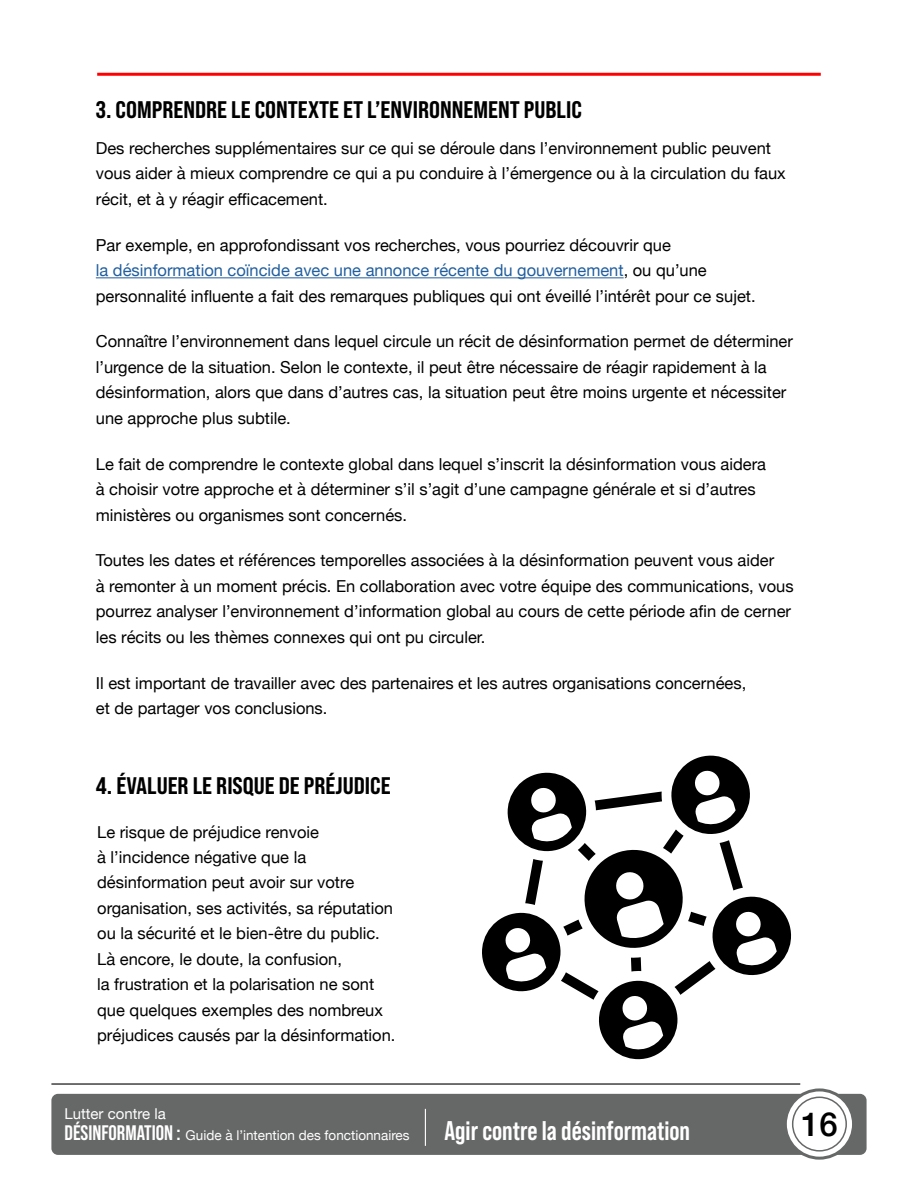
<style>
.page{position:relative;width:918px;height:1188px;background:#fff}
.page>*{position:absolute;margin:0;border:0;box-sizing:border-box;transform-origin:0 0}
.t1{font:500 33px "Helvetica Neue";color:#000}
.t2{font:700 27px "Bebas Neue Pro";color:#fff}
.t3{font:24px "Bebas Neue Pro Sm E Eb";color:#000}
.t4{font:16.5px/25.5px "Helvetica Neue";color:#000}
.t5{font:15px "Helvetica Neue";color:#fff}
.t6{font:13.5px "Helvetica Neue";color:#fff}
.s1{color:#215e9e}
.s2{font-family:"Bebas Neue Pro";font-weight:700;font-size:21px}
</style>
<div class="page">
<hr style="left:97px;top:73px;width:724px;height:3px;background:#f00">
<hr style="left:51px;top:1083px;width:749px;height:2px;background:#000">
<div style="left:51px;top:1094px;width:816px;height:61px;background:#666767;border-radius:7px"></div>
<hr style="left:425px;top:1109px;width:1px;height:37px;background:#fff">
<svg style="left:785px;top:1090px;width:69px;height:68px;background:#eeefef"></svg>
<div style="left:784px;top:1088px;width:71px;height:72px;border:3px solid #666767;border-radius:50%"></div>
<div style="left:792px;top:1097px;width:55px;height:55px;border:2px solid #666767;border-radius:50%"></div>
<hr style="left:96px;top:277px;width:528px;height:1px;background:#215e9e">
<svg style="left:482px;top:755px;width:309px;height:305px"></svg>
<h3 class="t3" style="left:96px;top:95px;width:488px">3. COMPRENDRE LE CONTEXTE ET L’ENVIRONNEMENT PUBLIC</h3>
<p class="t4" style="left:96px;top:136px;width:691px">Des recherches supplémentaires sur ce qui se déroule dans l’environnement public peuvent vous aider à mieux comprendre ce qui a pu conduire à l’émergence ou à la circulation du faux récit, et à y réagir efficacement.</p>
<p class="t4" style="left:96px;top:233px;width:661px">Par exemple, en approfondissant vos recherches, vous pourriez découvrir que<br><span class="s1">la désinformation coïncide avec une annonce récente du gouvernement</span>, ou qu’une personnalité influente a fait des remarques publiques qui ont éveillé l’intérêt pour ce sujet.</p>
<p class="t4" style="left:96px;top:330px;width:699px">Connaître l’environnement dans lequel circule un récit de désinformation permet de déterminer l’urgence de la situation. Selon le contexte, il peut être nécessaire de réagir rapidement à la désinformation, alors que dans d’autres cas, la situation peut être moins urgente et nécessiter une approche plus subtile.</p>
<p class="t4" style="left:96px;top:452px;width:672px">Le fait de comprendre le contexte global dans lequel s’inscrit la désinformation vous aidera à choisir votre approche et à déterminer s’il s’agit d’une campagne générale et si d’autres ministères ou organismes sont concernés.</p>
<p class="t4" style="left:96px;top:549px;width:699px">Toutes les dates et références temporelles associées à la désinformation peuvent vous aider<br>à remonter à un moment précis. En collaboration avec votre équipe des communications, vous pourrez analyser l’environnement d’information global au cours de cette période afin de cerner les récits ou les thèmes connexes qui ont pu circuler.</p>
<p class="t4" style="left:96px;top:671px;width:652px">Il est important de travailler avec des partenaires et les autres organisations concernées, et de partager vos conclusions.</p>
<h3 class="t3" style="left:96px;top:771px;width:296px">4. ÉVALUER LE RISQUE DE PRÉJUDICE</h3>
<p class="t4" style="left:97px;top:820px;width:300px">Le risque de préjudice renvoie<br>à l’incidence négative que la désinformation peut avoir sur votre organisation, ses activités, sa réputation ou la sécurité et le bien-être du public.<br>Là encore, le doute, la confusion,<br>la frustration et la polarisation ne sont que quelques exemples des nombreux préjudices causés par la désinformation.</p>
<p class="t5" style="left:64px;top:1103px;width:103px">Lutter contre la</p>
<p class="t6" style="left:64px;top:1126px;width:347px"><span class="s2">DÉSINFORMATION :</span> Guide à l’intention des fonctionnaires</p>
<h2 class="t2" style="left:444px;top:1115px;width:247px">Agir contre la désinformation</h2>
<h1 class="t1" style="left:801px;top:1097px;width:38px">16</h1>
</div>
